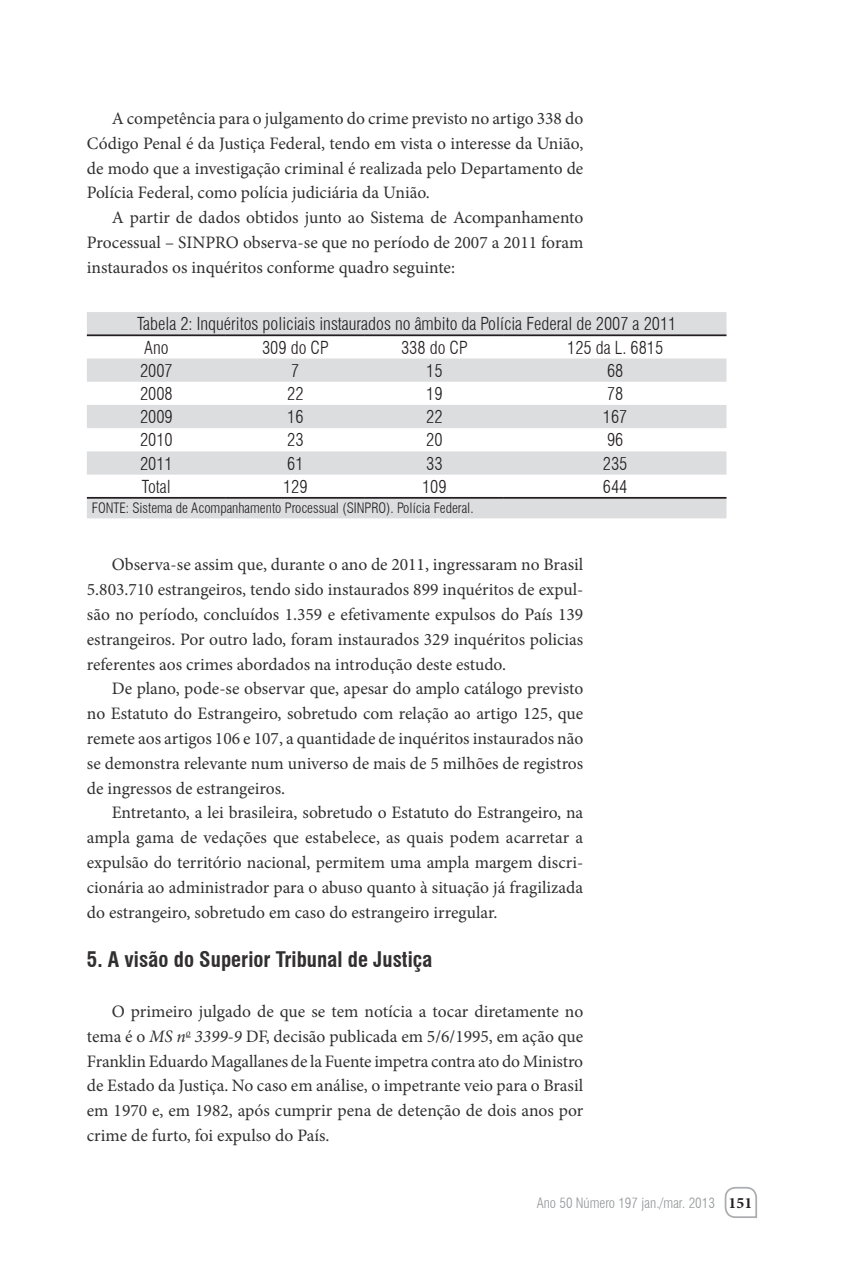
<style>
.page{position:relative;width:844px;height:1265px;background:#fff}
.page>*{position:absolute;margin:0;border:0;box-sizing:border-box;transform-origin:0 0}
.t1{font:700 condensed 21px "Swiss 721 BT";color:#312f30}
.t2{font:17.5px/24.8px "Minion Pro";color:#312f30;text-align:justify}
.t3{font:300 condensed 17.5px/23.3px "Swiss 721 BT";color:#231f20}
.t4{font:300 condensed 14px "Swiss 721 BT";color:#231f20}
.t5{font:300 condensed 14px "Swiss 721 BT";color:#939598}
.s1{font-style:italic}
.s2{font-family:"Minion Pro";font-weight:700;font-stretch:normal;font-size:15.75px;color:#231f20}
</style>
<div class="page">
<svg style="left:724px;top:1186px;width:33px;height:32px"></svg>
<svg style="left:87px;top:312px;width:639px;height:206px;fill:#dcdddf"></svg>
<hr style="left:87px;top:334px;width:139px;height:2px;background:#231f20">
<hr style="left:226px;top:334px;width:139px;height:2px;background:#231f20">
<hr style="left:365px;top:334px;width:139px;height:2px;background:#231f20">
<hr style="left:504px;top:334px;width:222px;height:2px;background:#231f20">
<hr style="left:87px;top:497px;width:139px;height:2px;background:#231f20">
<hr style="left:226px;top:497px;width:139px;height:2px;background:#231f20">
<hr style="left:365px;top:497px;width:139px;height:2px;background:#231f20">
<hr style="left:504px;top:497px;width:222px;height:2px;background:#231f20">
<p class="t2" style="left:87px;top:106px;width:498px;text-indent:25px">A competência para o julgamento do crime previsto no artigo 338 do Código Penal é da Justiça Federal, tendo em vista o interesse da União, de modo que a investigação criminal é realizada pelo Departamento de Polícia Federal, como polícia judiciária da União.</p>
<p class="t2" style="left:87px;top:205px;width:498px;text-indent:25px">A partir de dados obtidos junto ao Sistema de Acompanhamento Processual – SINPRO observa-se que no período de 2007 a 2011 foram instaurados os inquéritos conforme quadro seguinte:</p>
<p class="t3" style="left:144px;top:312px;width:533px;text-indent:-7px">Tabela 2: Inquéritos policiais instaurados no âmbito da Polícia Federal de 2007 a 2011<br>Ano</p>
<p class="t3" style="left:262px;top:336px;width:68px">309 do CP</p>
<p class="t3" style="left:401px;top:336px;width:68px">338 do CP</p>
<p class="t3" style="left:567px;top:336px;width:97px">125 da L. 6815</p>
<p class="t3" style="left:140px;top:359px;width:34px">2007</p>
<p class="t3" style="left:291px;top:359px;width:10px">7</p>
<p class="t3" style="left:426px;top:359px;width:18px">15</p>
<p class="t3" style="left:607px;top:359px;width:18px">68</p>
<p class="t3" style="left:140px;top:382px;width:34px">2008</p>
<p class="t3" style="left:287px;top:382px;width:18px">22</p>
<p class="t3" style="left:426px;top:382px;width:18px">19</p>
<p class="t3" style="left:607px;top:382px;width:18px">78</p>
<p class="t3" style="left:140px;top:405px;width:34px">2009</p>
<p class="t3" style="left:287px;top:405px;width:18px">16</p>
<p class="t3" style="left:426px;top:405px;width:18px">22</p>
<p class="t3" style="left:602px;top:405px;width:26px">167</p>
<p class="t3" style="left:140px;top:428px;width:34px">2010</p>
<p class="t3" style="left:287px;top:428px;width:18px">23</p>
<p class="t3" style="left:426px;top:428px;width:18px">20</p>
<p class="t3" style="left:607px;top:428px;width:18px">96</p>
<p class="t3" style="left:140px;top:452px;width:34px">2011</p>
<p class="t3" style="left:287px;top:452px;width:18px">61</p>
<p class="t3" style="left:426px;top:452px;width:18px">33</p>
<p class="t3" style="left:602px;top:452px;width:26px">235</p>
<p class="t3" style="left:142px;top:475px;width:30px">Total</p>
<p class="t3" style="left:283px;top:475px;width:26px">129</p>
<p class="t3" style="left:422px;top:475px;width:26px">109</p>
<p class="t3" style="left:602px;top:475px;width:26px">644</p>
<p class="t4" style="left:92px;top:500px;width:383px">FONTE: Sistema de Acompanhamento Processual (SINPRO). Polícia Federal.</p>
<p class="t2" style="left:87px;top:553px;width:498px;text-indent:25px">Observa-se assim que, durante o ano de 2011, ingressaram no Brasil 5.803.710 estrangeiros, tendo sido instaurados 899 inquéritos de expul&shy;são no período, concluídos 1.359 e efetivamente expulsos do País 139 estrangeiros. Por outro lado, foram instaurados 329 inquéritos policias referentes aos crimes abordados na introdução deste estudo.</p>
<p class="t2" style="left:87px;top:677px;width:498px;text-indent:25px">De plano, pode-se observar que, apesar do amplo catálogo previsto no Estatuto do Estrangeiro, sobretudo com relação ao artigo 125, que remete aos artigos 106 e 107, a quantidade de inquéritos instaurados não se demonstra relevante num universo de mais de 5 milhões de registros de ingressos de estrangeiros.</p>
<p class="t2" style="left:87px;top:801px;width:498px;text-indent:25px">Entretanto, a lei brasileira, sobretudo o Estatuto do Estrangeiro, na ampla gama de vedações que estabelece, as quais podem acarretar a expulsão do território nacional, permitem uma ampla margem discri&shy;cionária ao administrador para o abuso quanto à situação já fragilizada do estrangeiro, sobretudo em caso do estrangeiro irregular.</p>
<p class="t1" style="left:87px;top:947px;width:347px">5. A visão do Superior Tribunal de Justiça</p>
<p class="t2" style="left:87px;top:999px;width:498px;text-indent:25px">O primeiro julgado de que se tem notícia a tocar diretamente no tema é o <span class="s1">MS n</span><sup>o</sup> <span class="s1">3399-9</span> DF, decisão publicada em 5/6/1995, em ação que Franklin Eduardo Magallanes de la Fuente impetra contra ato do Ministro de Estado da Justiça. No caso em análise, o impetrante veio para o Brasil em 1970 e, em 1982, após cumprir pena de detenção de dois anos por crime de furto, foi expulso do País.</p>
<p class="t5" style="left:536px;top:1195px;width:217px">Ano 50 Número 197 jan./mar. 2013 <span class="s2">151</span></p>
</div>
